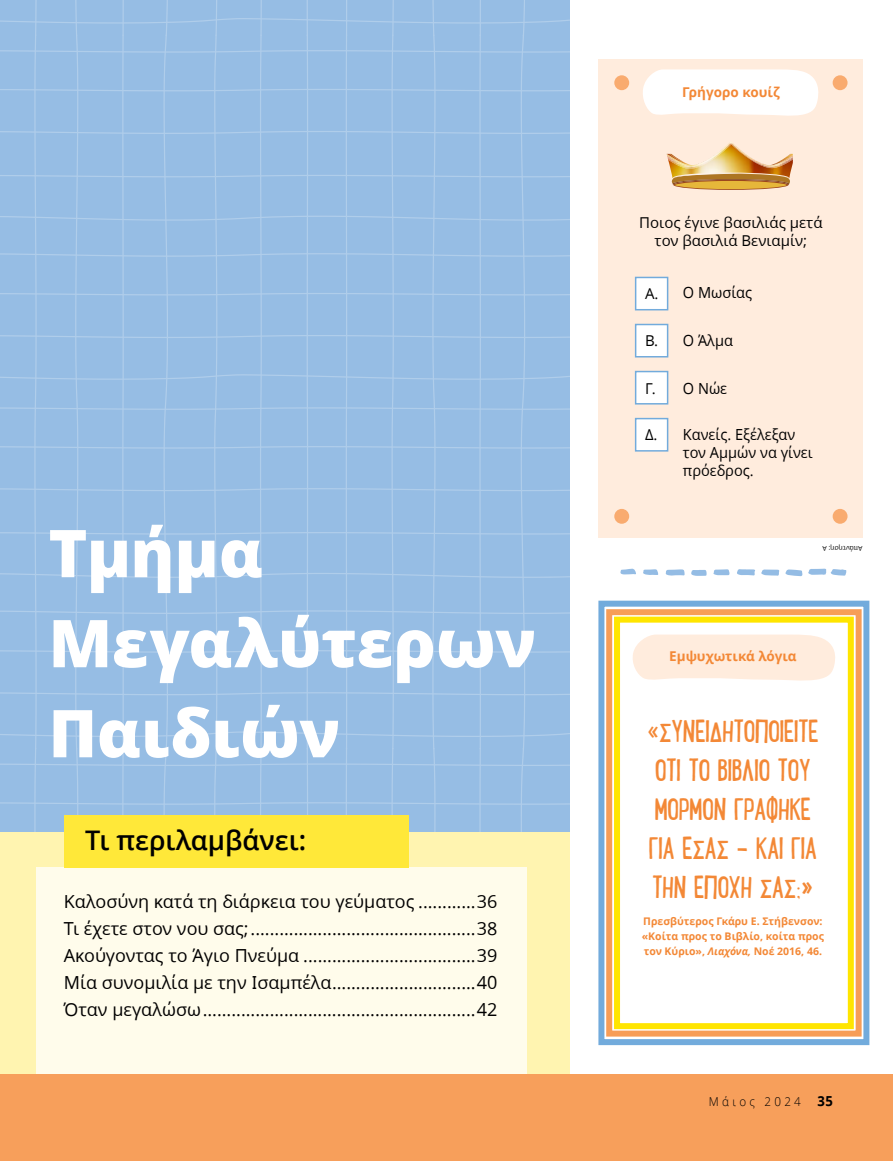
<style>
.page{position:relative;width:893px;height:1161px;background:#fff}
.page>*{position:absolute;margin:0;border:0;box-sizing:border-box;transform-origin:0 0}
.t1{font:800 66px/90px "Dots Solidlds Lat";letter-spacing:-.005em;color:#fff}
.p1_aside_quote_first_Lunchbox{font:33px/39px "Lunch Box";color:#f38836}
.t2{font:600 27px "Dots Solidlds Lat";color:#000}
.p2_title_toc_ul-1{font:18px "Dots Solidlds Lat";color:#000}
.Folio_L_verso{font:15.3px/18px "Dots Solidlds Lat";color:#000;scale:.95 1}
.p2_ALPHA-1{font:15px/18.3px "Dots Solidlds Lat";color:#000;text-align:center}
.t3{font:700 13.5px "Dots Solidlds Lat";color:#f38836}
.t4{font:300 12.3px "Dots Solidlds Lat";letter-spacing:.28em;color:#000;scale:.95 1}
.p1_aside_quote_citation{font:700 10.5px/15px "Dots Solidlds Lat";color:#f38836}
.p1_aside_info_first__answer{font:6.75px "Dots Solidlds Lat";color:#000}
.s1{font-style:italic}
.s2{font-weight:700;font-size:13.8px}
</style>
<div class="page">
<div style="left:0;top:823px;width:570px;height:338px;background:#fff4b0"></div>
<svg style="left:0;top:36px;width:570px;height:712px;background:#97bde4"></svg>
<svg style="left:0;top:748px;width:570px;height:83px;background:#97bde4"></svg>
<svg style="left:0;top:0;width:570px;height:36px;background:#97bde4"></svg>
<div style="left:0;top:1074px;width:893px;height:87px;background:#f79f5b"></div>
<div style="left:37px;top:868px;width:490px;height:206px;background:#fffceb"></div>
<div style="left:65px;top:815px;width:344px;height:53px;background:#ffe839"></div>
<div style="left:598px;top:60px;width:265px;height:478px;background:#ffecdd"></div>
<svg style="left:643px;top:69px;width:176px;height:47px;background:#fffdfb"></svg>
<div style="left:635px;top:277px;width:33px;height:33px;background:#fff;border:2px solid #72abdc"></div>
<div style="left:635px;top:418px;width:33px;height:34px;background:#fff;border:2px solid #72abdc"></div>
<div style="left:635px;top:324px;width:33px;height:33px;background:#fff;border:2px solid #72abdc"></div>
<div style="left:635px;top:371px;width:33px;height:33px;background:#fff;border:2px solid #72abdc"></div>
<svg style="left:632px;top:634px;width:203px;height:47px;background:#ffede0"></svg>
<div style="left:614px;top:75px;width:15px;height:15px;background:#f9ab6f;border-radius:50%"></div>
<div style="left:833px;top:75px;width:14px;height:15px;background:#f9ab6f;border-radius:50%"></div>
<div style="left:614px;top:509px;width:15px;height:15px;background:#f9ab6f;border-radius:50%"></div>
<div style="left:833px;top:509px;width:14px;height:15px;background:#f9ab6f;border-radius:50%"></div>
<div style="left:598px;top:601px;width:271px;height:444px;border:6px solid #72abdc"></div>
<div style="left:606px;top:609px;width:256px;height:427px;border:6px solid #f79d57"></div>
<div style="left:614px;top:617px;width:240px;height:412px;border:6px solid #ffe500"></div>
<svg style="left:666px;top:569px;width:19px;height:7px"></svg>
<svg style="left:737px;top:569px;width:18px;height:6px"></svg>
<svg style="left:761px;top:569px;width:18px;height:7px"></svg>
<svg style="left:691px;top:570px;width:16px;height:6px"></svg>
<svg style="left:713px;top:569px;width:17px;height:6px"></svg>
<svg style="left:785px;top:569px;width:61px;height:7px"></svg>
<svg style="left:643px;top:569px;width:15px;height:6px"></svg>
<svg style="left:620px;top:568px;width:16px;height:6px"></svg>
<img style="left:670px;top:168px;width:122px;height:7px">
<svg style="left:672px;top:173px;width:118px;height:17px;background:#cb9947"></svg>
<img style="left:670px;top:168px;width:61px;height:1px">
<img style="left:667px;top:143px;width:125px;height:25px">
<img style="left:732px;top:143px;width:61px;height:24px">
<p class="t1" style="left:48px;top:510px;width:489px">Τμήμα<br>Μεγαλύτερων<br>Παιδιών</p>
<p class="t2" style="left:85px;top:820px;width:223px">Τι περιλαμβάνει:</p>
<p class="p2_title_toc_ul-1" style="left:64px;top:888px;width:435px">Καλοσύνη κατά τη διάρκεια του γεύματος ............36</p>
<p class="p2_title_toc_ul-1" style="left:64px;top:915px;width:435px">Τι έχετε στον νου σας;...............................................38</p>
<p class="p2_title_toc_ul-1" style="left:64px;top:942px;width:435px">Ακούγοντας το Άγιο Πνεύμα ....................................39</p>
<p class="p2_title_toc_ul-1" style="left:64px;top:969px;width:435px">Μία συνομιλία με την Ισαμπέλα..............................40</p>
<p class="p2_title_toc_ul-1" style="left:64px;top:996px;width:435px">Όταν μεγαλώσω.........................................................42</p>
<p class="t3" style="left:682px;top:82px;width:99px">Γρήγορο κουίζ</p>
<p class="p2_ALPHA-1" style="left:639px;top:213px;width:185px">Ποιος έγινε βασιλιάς μετά τον βασιλιά Βενιαμίν;</p>
<p class="p2_ALPHA-1" style="left:645px;top:284px;width:15px">A.</p>
<p class="p2_ALPHA-1" style="left:645px;top:332px;width:15px">B.</p>
<p class="p2_ALPHA-1" style="left:645px;top:379px;width:12px">Γ.</p>
<p class="p2_ALPHA-1" style="left:645px;top:426px;width:14px">Δ.</p>
<p class="Folio_L_verso" style="left:683px;top:284px;width:74px">Ο Μωσίας</p>
<p class="Folio_L_verso" style="left:683px;top:332px;width:54px">Ο Άλμα</p>
<p class="Folio_L_verso" style="left:683px;top:379px;width:48px">Ο Νώε</p>
<p class="Folio_L_verso" style="left:683px;top:426px;width:138px">Κανείς. Εξέλεξαν τον Αμμών να γίνει πρόεδρος.</p>
<p class="p1_aside_info_first__answer" style="left:862px;top:553px;width:41px;rotate:-180deg">Απάντηση: A</p>
<p class="t3" style="left:669px;top:646px;width:129px">Εμψυχωτικά λόγια</p>
<p class="p1_aside_quote_first_Lunchbox" style="left:647px;top:710px;width:173px">«ΣΥΝΕΙΔΗΤΟΠΟΙΕΊΤΕ<br>ΌΤΙ ΤΟ ΒΙΒΛΊΟ ΤΟΥ<br>ΜΌΡΜΟΝ ΓΡΆΦΗΚΕ<br>ΓΙΑ ΕΣΆΣ – ΚΑΙ ΓΙΑ<br>ΤΗΝ ΕΠΟΧΉ ΣΑΣ;»</p>
<p class="p1_aside_quote_citation" style="left:642px;top:914px;width:184px">Πρεσβύτερος Γκάρυ Ε. Στήβενσον: «Κοίτα προς το Βιβλίο, κοίτα προς τον Κύριο», <span class="s1">Λιαχόνα,</span> Νοέ 2016, 46.</p>
<p class="t4" style="left:709px;top:1092px;width:132px">Μάιος 2024 <span class="s2">35</span></p>
</div>
